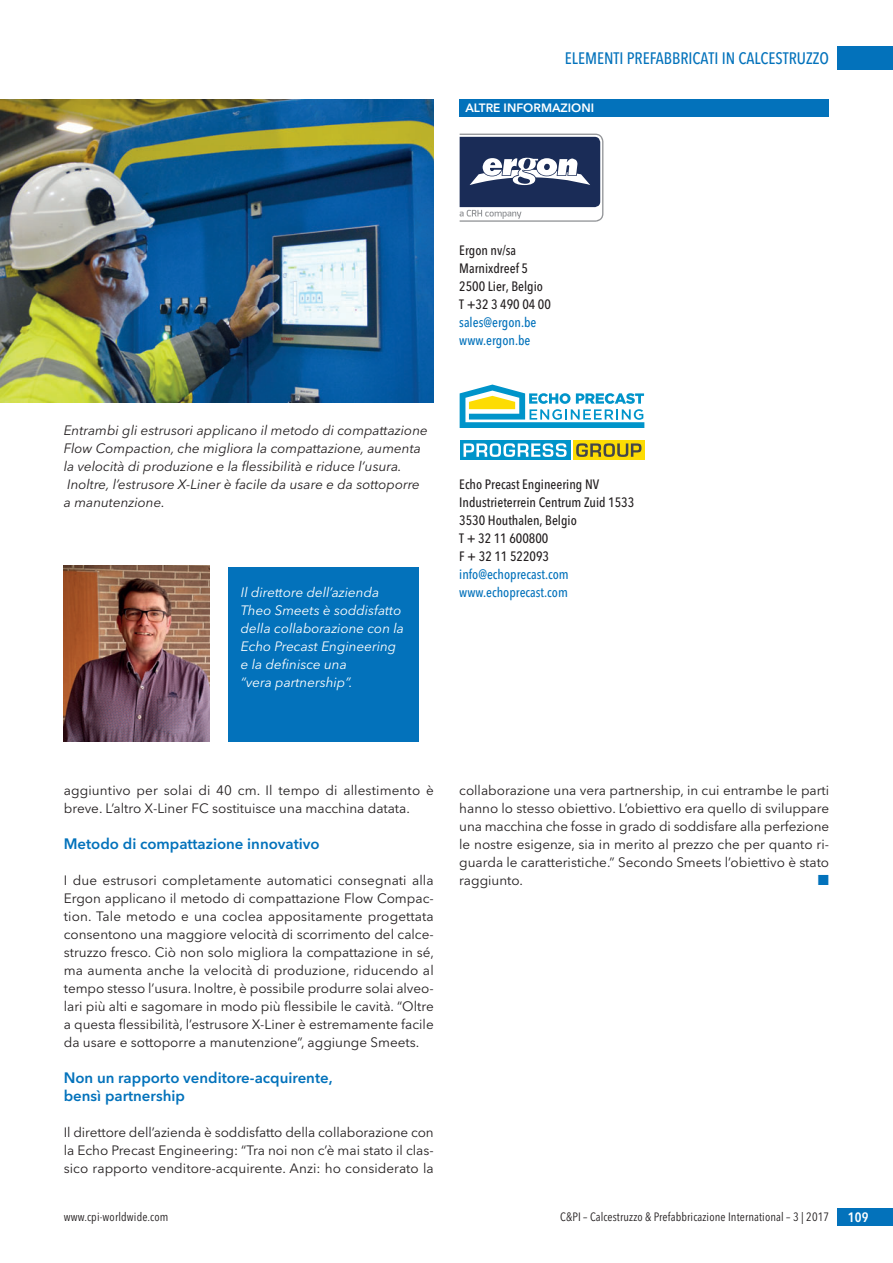
<style>
.page{position:relative;width:893px;height:1263px;background:#fff}
.page>*{position:absolute;margin:0;border:0;box-sizing:border-box;transform-origin:0 0}
.t1{font:500 16.5px "Avenir Next Condensed";color:#0372bb}
.t2{font:600 15px/18px "Avenir Next";color:#0372bb}
.t3{font:13.5px/18px "Avenir Next";color:#231f20;text-align:justify}
.t4{font:italic 13.5px/18px "Avenir Next";color:#231f20}
.t5{font:500 13.5px/18px "Avenir Next Condensed";color:#231f20}
.t6{font:italic 13.5px/18px "Avenir Next";color:#fff}
.t7{font:500 13.5px/18px "Avenir Next Condensed";color:#0372bb}
.t8{font:600 13.5px "Avenir Next Condensed";color:#fff}
.t9{font:13.5px "European Pi Three";color:#0372bb}
.t10{font:12px "Avenir Next Condensed";letter-spacing:.01em;color:#231f20}
.t11{font:600 12px "Avenir Next";color:#fff}
</style>
<div class="page">
<div style="left:838px;top:47px;width:55px;height:23px;background:#0372bb"></div>
<div style="left:459px;top:100px;width:370px;height:17px;background:#0372bb"></div>
<svg style="left:460px;top:134px;width:143px;height:88px"></svg>
<div style="left:838px;top:1208px;width:55px;height:18px;background:#0372bb"></div>
<div style="left:460px;top:440px;width:111px;height:20px;background:#0094ca"></div>
<div style="left:573px;top:440px;width:71px;height:20px;background:#fddc03"></div>
<svg style="left:464px;top:443px;width:103px;height:14px"></svg>
<svg style="left:576px;top:443px;width:65px;height:14px"></svg>
<svg style="left:460px;top:385px;width:184px;height:43px"></svg>
<img style="left:0;top:100px;width:434px;height:302px">
<img style="left:64px;top:566px;width:146px;height:176px">
<div style="left:228px;top:568px;width:191px;height:174px;background:#0372bb"></div>
<p class="t1" style="left:565px;top:51px;width:266px">ELEMENTI PREFABBRICATI IN CALCESTRUZZO</p>
<p class="t11" style="left:465px;top:103px;width:130px">ALTRE INFORMAZIONI</p>
<p class="t4" style="left:64px;top:422px;width:365px">Entrambi gli estrusori applicano il metodo di compattazione Flow Compaction, che migliora la compattazione, aumenta la velocità di produzione e la flessibilità e riduce l’usura.<br>Inoltre, l’estrusore X-Liner è facile da usare e da sottoporre<br>a manutenzione.</p>
<p class="t6" style="left:241px;top:584px;width:165px">Il direttore dell’azienda<br>Theo Smeets è soddisfatto della collaborazione con la<br>Echo Precast Engineering e la definisce una<br>“vera partnership”.</p>
<p class="t5" style="left:459px;top:242px;width:93px">Ergon nv/sa<br>Marnixdreef 5<br>2500 Lier, Belgio<br>T +32 3 490 04 00</p>
<p class="t7" style="left:459px;top:314px;width:79px">sales@ergon.be www.ergon.be</p>
<p class="t5" style="left:459px;top:476px;width:177px">Echo Precast Engineering NV<br>Industrieterrein Centrum Zuid 1533<br>3530 Houthalen, Belgio<br>T + 32 11 600800<br>F + 32 11 522093</p>
<p class="t7" style="left:459px;top:566px;width:111px">info@echoprecast.com www.echoprecast.com</p>
<p class="t3" style="left:64px;top:782px;width:371px">aggiuntivo per solai di 40 cm. Il tempo di allestimento è breve. L’altro X-Liner FC sostituisce una macchina datata.</p>
<p class="t2" style="left:64px;top:836px;width:257px">Metodo di compattazione innovativo</p>
<p class="t3" style="left:64px;top:872px;width:372px">I due estrusori completamente automatici consegnati alla Ergon applicano il metodo di compattazione Flow Compac&shy;tion. Tale metodo e una coclea appositamente progettata consentono una maggiore velocità di scorrimento del calce&shy;struzzo fresco. Ciò non solo migliora la compattazione in sé, ma aumenta anche la velocità di produzione, riducendo al tempo stesso l’usura. Inoltre, è possibile produrre solai alveo&shy;lari più alti e sagomare in modo più flessibile le cavità. “Oltre a questa flessibilità, l’estrusore X-Liner è estremamente facile da usare e sottoporre a manutenzione”, aggiunge Smeets.</p>
<p class="t2" style="left:64px;top:1070px;width:270px">Non un rapporto venditore-acquirente, bensì partnership</p>
<p class="t3" style="left:64px;top:1124px;width:371px">Il direttore dell’azienda è soddisfatto della collaborazione con la Echo Precast Engineering: “Tra noi non c’è mai stato il clas&shy;sico rapporto venditore-acquirente. Anzi: ho considerato la</p>
<p class="t3" style="left:459px;top:782px;width:371px">collaborazione una vera partnership, in cui entrambe le parti hanno lo stesso obiettivo. L’obiettivo era quello di sviluppare una macchina che fosse in grado di soddisfare alla perfezione le nostre esigenze, sia in merito al prezzo che per quanto ri&shy;guarda le caratteristiche.” Secondo Smeets l’obiettivo è stato raggiunto.</p>
<p class="t9" style="left:818px;top:872px;width:13px">-</p>
<p class="t10" style="left:64px;top:1209px;width:106px">www.cpi-worldwide.com</p>
<p class="t10" style="left:560px;top:1209px;width:271px">C&amp;PI – Calcestruzzo &amp; Prefabbricazione International – 3 | 2017</p>
<p class="t8" style="left:848px;top:1209px;width:22px">109</p>
</div>
